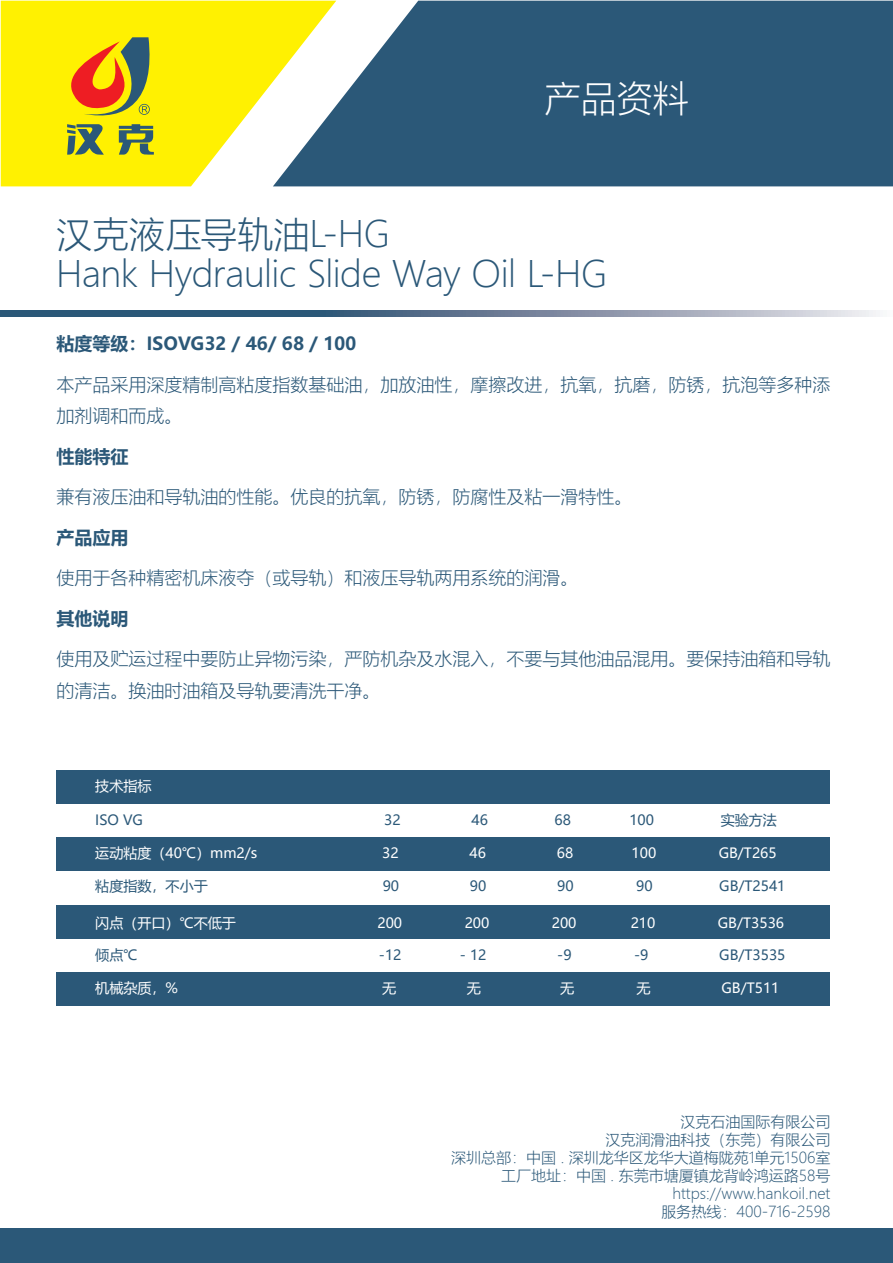
<style>
.page{position:relative;width:893px;height:1263px;background:#fff}
.page>*{position:absolute;margin:0;border:0;box-sizing:border-box;transform-origin:0 0}
.t1{font:300 36px/40.5px "Microsoft Ya Hei";letter-spacing:-.015em;color:#2b5878}
.t2{font:300 36px "Microsoft Ya Hei";color:#fff}
.t3{font:300 18px/31.5px "Microsoft Ya Hei";color:#2b5878}
.t4{font:700 18px "Microsoft Ya Hei";color:#2b5878}
.t5{font:300 15px/18px "Microsoft Ya Hei";color:#2b5878;text-align:right}
.t6{font:14.1px "Microsoft Ya Hei";color:#fff}
.t7{font:14.1px "Microsoft Ya Hei";color:#2b5878}
</style>
<div class="page">
<svg style="left:1px;top:1px;width:272px;height:185px;fill:#fff101"></svg>
<svg style="left:273px;top:1px;width:620px;height:185px;fill:#2b5878"></svg>
<svg style="left:66px;top:37px;width:89px;height:118px"></svg>
<svg style="left:0;top:310px;width:880px;height:6px"></svg>
<div style="left:57px;top:770px;width:773px;height:33px;background:#2b5878"></div>
<div style="left:57px;top:837px;width:773px;height:33px;background:#2b5878"></div>
<div style="left:57px;top:905px;width:773px;height:33px;background:#2b5878"></div>
<div style="left:57px;top:972px;width:773px;height:33px;background:#2b5878"></div>
<div style="left:0;top:1229px;width:893px;height:34px;background:#2b5878"></div>
<h1 class="t2" style="left:545px;top:74px;width:145px">产品资料</h1>
<h1 class="t1" style="left:56px;top:213px;width:552px">汉克液压导轨油L-HG<br>Hank Hydraulic Slide Way Oil L-HG</h1>
<p class="t4" style="left:57px;top:331px;width:302px">粘度等级：ISOVG32 / 46/ 68 / 100</p>
<p class="t3" style="left:57px;top:368px;width:775px">本产品采用深度精制高粘度指数基础油，加放油性，摩擦改进，抗氧，抗磨，防锈，抗泡等多种添加剂调和而成。</p>
<p class="t4" style="left:57px;top:443px;width:73px">性能特征</p>
<p class="t3" style="left:57px;top:480px;width:578px">兼有液压油和导轨油的性能。优良的抗氧，防锈，防腐性及粘一滑特性。</p>
<p class="t4" style="left:57px;top:524px;width:73px">产品应用</p>
<p class="t3" style="left:57px;top:561px;width:524px">使用于各种精密机床液夺（或导轨）和液压导轨两用系统的润滑。</p>
<p class="t4" style="left:57px;top:605px;width:73px">其他说明</p>
<p class="t3" style="left:57px;top:642px;width:775px">使用及贮运过程中要防止异物污染，严防机杂及水混入，不要与其他油品混用。要保持油箱和导轨的清洁。换油时油箱及导轨要清洗干净。</p>
<p class="t6" style="left:95px;top:776px;width:58px">技术指标</p>
<p class="t7" style="left:95px;top:810px;width:49px">ISO VG</p>
<p class="t7" style="left:384px;top:810px;width:18px">32</p>
<p class="t7" style="left:472px;top:810px;width:18px">46</p>
<p class="t7" style="left:555px;top:810px;width:18px">68</p>
<p class="t7" style="left:629px;top:810px;width:26px">100</p>
<p class="t7" style="left:721px;top:810px;width:58px">实验方法</p>
<p class="t6" style="left:95px;top:843px;width:164px">运动粘度（40℃）mm2/s</p>
<p class="t6" style="left:382px;top:843px;width:18px">32</p>
<p class="t6" style="left:469px;top:843px;width:18px">46</p>
<p class="t6" style="left:557px;top:843px;width:18px">68</p>
<p class="t6" style="left:631px;top:843px;width:26px">100</p>
<p class="t6" style="left:719px;top:843px;width:60px">GB/T265</p>
<p class="t7" style="left:95px;top:877px;width:114px">粘度指数，不小于</p>
<p class="t7" style="left:383px;top:877px;width:18px">90</p>
<p class="t7" style="left:470px;top:877px;width:18px">90</p>
<p class="t7" style="left:557px;top:877px;width:18px">90</p>
<p class="t7" style="left:636px;top:877px;width:18px">90</p>
<p class="t7" style="left:719px;top:877px;width:68px">GB/T2541</p>
<p class="t6" style="left:95px;top:913px;width:142px">闪点（开口）℃不低于</p>
<p class="t6" style="left:377px;top:913px;width:26px">200</p>
<p class="t6" style="left:465px;top:913px;width:26px">200</p>
<p class="t6" style="left:552px;top:913px;width:26px">200</p>
<p class="t6" style="left:631px;top:913px;width:26px">210</p>
<p class="t6" style="left:718px;top:913px;width:68px">GB/T3536</p>
<p class="t7" style="left:95px;top:945px;width:44px">倾点℃</p>
<p class="t7" style="left:379px;top:945px;width:24px">-12</p>
<p class="t7" style="left:460px;top:945px;width:28px">- 12</p>
<p class="t7" style="left:557px;top:945px;width:16px">-9</p>
<p class="t7" style="left:634px;top:945px;width:16px">-9</p>
<p class="t7" style="left:719px;top:945px;width:68px">GB/T3535</p>
<p class="t6" style="left:95px;top:978px;width:84px">机械杂质，%</p>
<p class="t6" style="left:382px;top:978px;width:16px">无</p>
<p class="t6" style="left:467px;top:978px;width:16px">无</p>
<p class="t6" style="left:560px;top:978px;width:16px">无</p>
<p class="t6" style="left:637px;top:978px;width:16px">无</p>
<p class="t6" style="left:721px;top:978px;width:60px">GB/T511</p>
<p class="t5" style="left:451px;top:1112px;width:381px">汉克石油国际有限公司<br>汉克润滑油科技（东莞）有限公司<br>深圳总部：中国 . 深圳龙华区龙华大道梅陇苑1单元1506室工厂地址：中国 . 东莞市塘厦镇龙背岭鸿运路58号https://www.hankoil.net<br>服务热线：400-716-2598</p>
</div>
